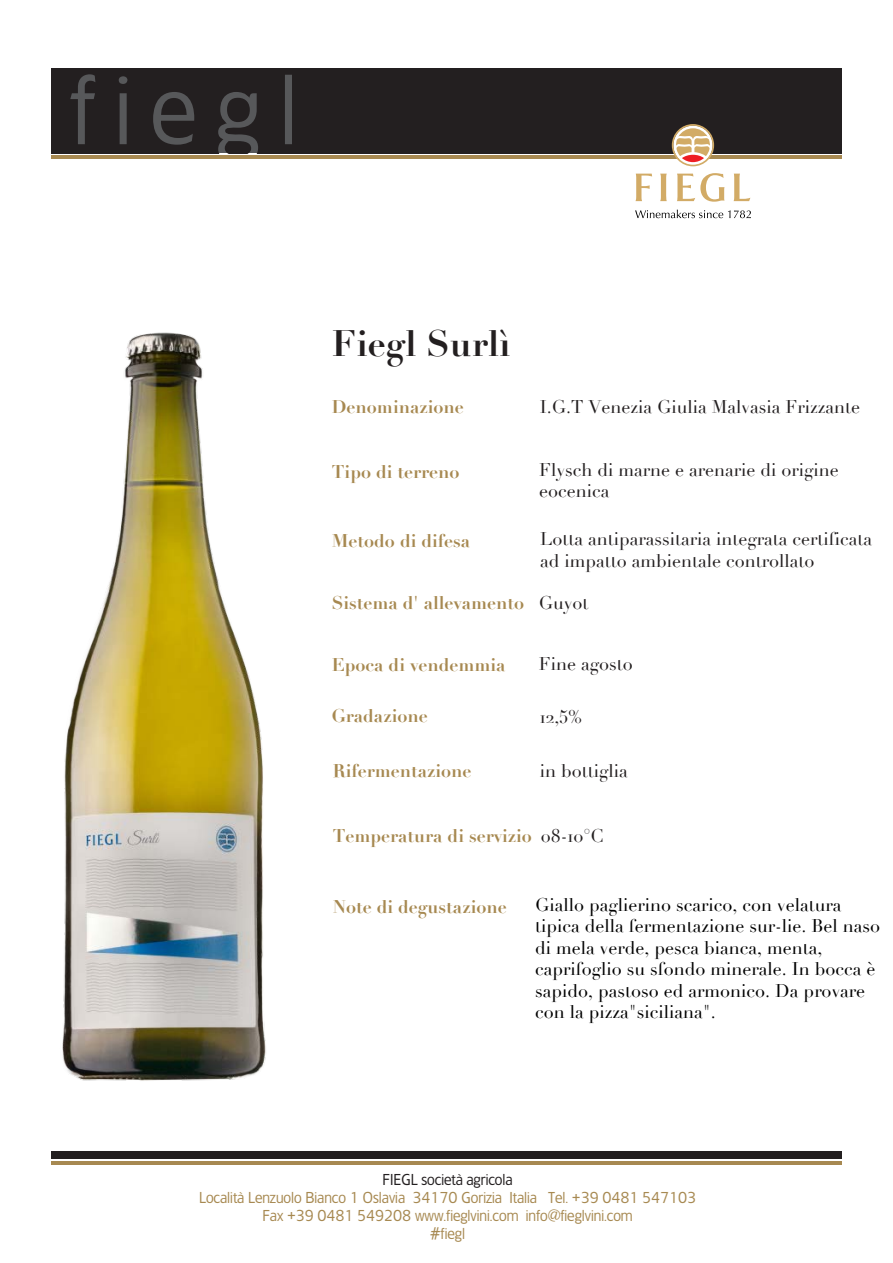
<style>
.page{position:relative;width:893px;height:1263px;background:#fff}
.page>*{position:absolute;margin:0;border:0;box-sizing:border-box;transform-origin:0 0}
.t1{font:700 36px "Didot";color:#231f20}
.t2{font:18px/21.5px "Didot";color:#000}
.t3{font:18px/21.6px "Didot";color:#231f20}
.t4{font:700 18px "Didot";color:#a78951}
.t5{font:15px/18px "Forever";color:#a78951;text-align:center}
.t6{font:15px "Forever";color:#231f20}
</style>
<div class="page">
<div style="left:51px;top:68px;width:790px;height:85px;background:#231f20"></div>
<svg style="left:70px;top:153px;width:222px;height:6px"></svg>
<svg style="left:70px;top:74px;width:222px;height:79px"></svg>
<hr style="left:51px;top:155px;width:790px;height:3px;background:#a78951">
<svg style="left:734px;top:174px;width:16px;height:27px"></svg>
<svg style="left:635px;top:173px;width:89px;height:29px"></svg>
<svg style="left:672px;top:124px;width:42px;height:42px"></svg>
<svg style="left:682px;top:155px;width:22px;height:7px"></svg>
<svg style="left:635px;top:210px;width:116px;height:8px"></svg>
<div style="left:51px;top:1151px;width:790px;height:8px;background:#231f20"></div>
<hr style="left:51px;top:1161px;width:790px;height:3px;background:#a78951">
<img style="left:62px;top:332px;width:204px;height:749px">
<h1 class="t1" style="left:332px;top:321px;width:180px">Fiegl Surlì</h1>
<p class="t4" style="left:332px;top:395px;width:133px">Denominazione</p>
<p class="t3" style="left:540px;top:397px;width:322px">I.G.T Venezia Giulia Malvasia Frizzante</p>
<p class="t4" style="left:332px;top:460px;width:129px">Tipo di terreno</p>
<p class="t4" style="left:332px;top:530px;width:140px">Metodo di difesa</p>
<p class="t4" style="left:332px;top:591px;width:194px">Sistema d' allevamento</p>
<p class="t3" style="left:539px;top:459px;width:301px">Flysch di marne e arenarie di origine eocenica</p>
<p class="t3" style="left:540px;top:529px;width:333px">Lotta antiparassitaria integrata certificata ad impatto ambientale controllato</p>
<p class="t3" style="left:539px;top:593px;width:51px">Guyot</p>
<p class="t4" style="left:332px;top:653px;width:175px">Epoca di vendemmia</p>
<p class="t4" style="left:332px;top:705px;width:97px">Gradazione</p>
<p class="t4" style="left:333px;top:759px;width:140px">Rifermentazione</p>
<p class="t3" style="left:539px;top:653px;width:96px">Fine agosto</p>
<p class="t3" style="left:540px;top:706px;width:44px">12,5%</p>
<p class="t3" style="left:540px;top:760px;width:89px">in bottiglia</p>
<p class="t4" style="left:333px;top:825px;width:200px">Temperatura di servizio</p>
<p class="t3" style="left:541px;top:825px;width:64px">08-10°C</p>
<p class="t4" style="left:333px;top:895px;width:175px">Note di degustazione</p>
<p class="t2" style="left:535px;top:894px;width:346px">Giallo paglierino scarico, con velatura tipica della fermentazione sur-lie. Bel naso di mela verde, pesca bianca, menta, caprifoglio su sfondo minerale. In bocca è sapido, pastoso ed armonico. Da provare con la pizza"siciliana".</p>
<p class="t6" style="left:383px;top:1170px;width:132px">FIEGL società agricola</p>
<p class="t5" style="left:199px;top:1188px;width:499px">Località Lenzuolo Bianco 1 Oslavia 34170 Gorizia Italia Tel. +39 0481 547103<br>Fax +39 0481 549208 www.fieglvini.com info@fieglvini.com<br>#fiegl</p>
</div>
